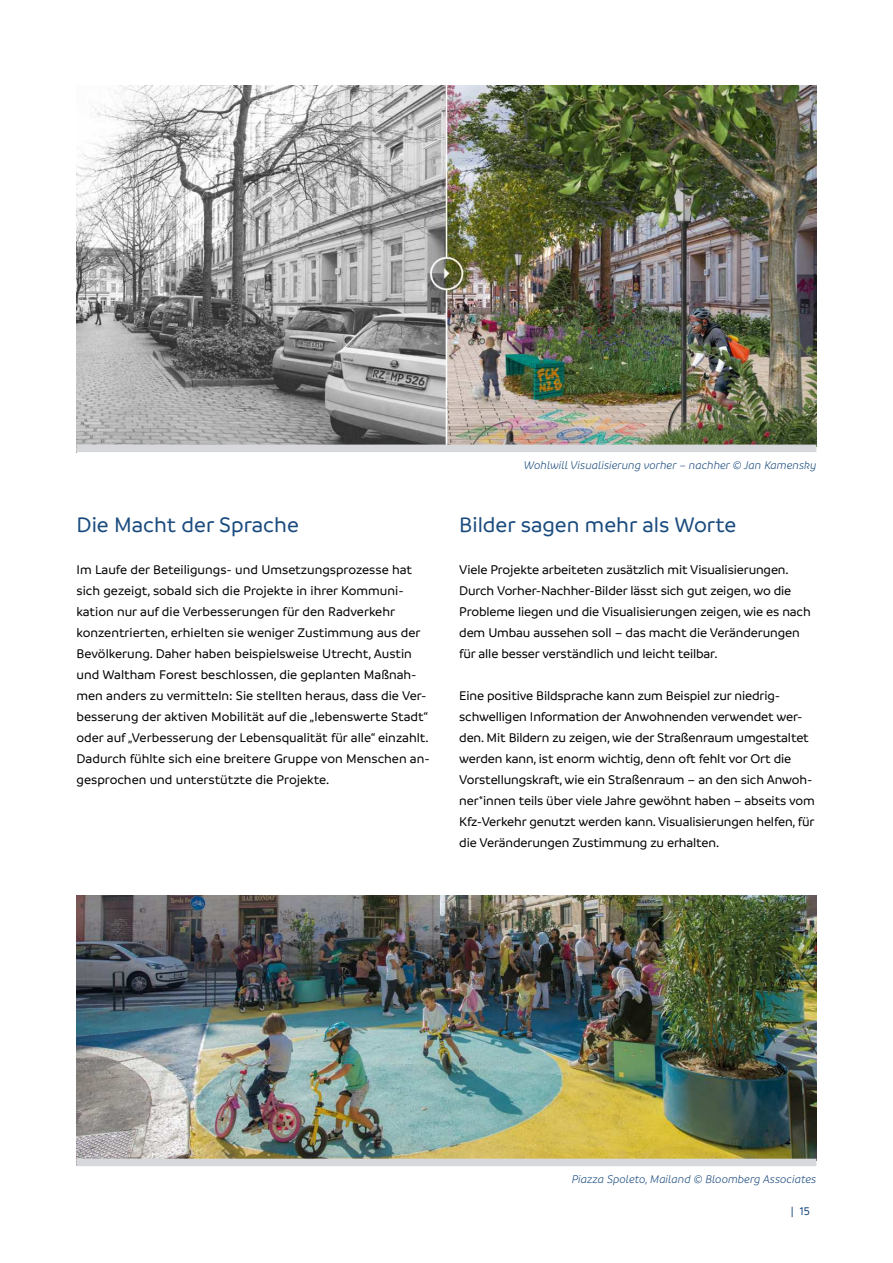
<style>
.page{position:relative;width:893px;height:1263px;background:#fff}
.page>*{position:absolute;margin:0;border:0;box-sizing:border-box;transform-origin:0 0}
.t1{font:500 22.5px "Branding";color:#1a4b7e}
.t2{font:500 13.5px/21px "Branding";letter-spacing:-.01em;color:#000}
.t3{font:italic 300 12px "Branding";color:#1a4b7e}
.t4{font:500 12px "Branding";color:#1a4b7e}
</style>
<div class="page">
<img style="left:77px;top:895px;width:739px;height:264px">
<div style="left:77px;top:1159px;width:739px;height:7px;background:#d6d8dc"></div>
<img style="left:77px;top:85px;width:739px;height:360px">
<div style="left:77px;top:445px;width:739px;height:7px;background:#d6d8dc"></div>
<h1 class="t1" style="left:77px;top:513px;width:224px">Die Macht der Sprache</h1>
<p class="t2" style="left:77px;top:559px;width:355px">Im Laufe der Beteiligungs- und Umsetzungsprozesse hat sich gezeigt, sobald sich die Projekte in ihrer Kommuni&shy;kation nur auf die Verbesserungen für den Radverkehr konzentrierten, erhielten sie weniger Zustimmung aus der Bevölkerung. Daher haben beispielsweise Utrecht, Austin und Waltham Forest beschlossen, die geplanten Maßnah&shy;men anders zu vermitteln: Sie stellten heraus, dass die Ver&shy;besserung der aktiven Mobilität auf die „lebenswerte Stadt“ oder auf „Verbesserung der Lebensqualität für alle“ einzahlt.<br>Dadurch fühlte sich eine breitere Gruppe von Menschen an&shy;gesprochen und unterstützte die Projekte.</p>
<p class="t3" style="left:524px;top:459px;width:294px">Wohlwill Visualisierung vorher – nachher © Jan Kamensky</p>
<h1 class="t1" style="left:459px;top:513px;width:279px">Bilder sagen mehr als Worte</h1>
<p class="t2" style="left:459px;top:559px;width:353px">Viele Projekte arbeiteten zusätzlich mit Visualisierungen.<br>Durch Vorher-Nachher-Bilder lässt sich gut zeigen, wo die Probleme liegen und die Visualisierungen zeigen, wie es nach dem Umbau aussehen soll – das macht die Veränderungen für alle besser verständlich und leicht teilbar.</p>
<p class="t2" style="left:459px;top:685px;width:357px">Eine positive Bildsprache kann zum Beispiel zur niedrig&shy;schwelligen Information der Anwohnenden verwendet wer&shy;den. Mit Bildern zu zeigen, wie der Straßenraum umgestaltet werden kann, ist enorm wichtig, denn oft fehlt vor Ort die Vorstellungskraft, wie ein Straßenraum – an den sich Anwoh&shy;ner*innen teils über viele Jahre gewöhnt haben – abseits vom Kfz-Verkehr genutzt werden kann. Visualisierungen helfen, für die Veränderungen Zustimmung zu erhalten.</p>
<p class="t3" style="left:572px;top:1173px;width:246px">Piazza Spoleto, Mailand © Bloomberg Associates</p>
<p class="t4" style="left:791px;top:1204px;width:21px">| 15</p>
</div>
